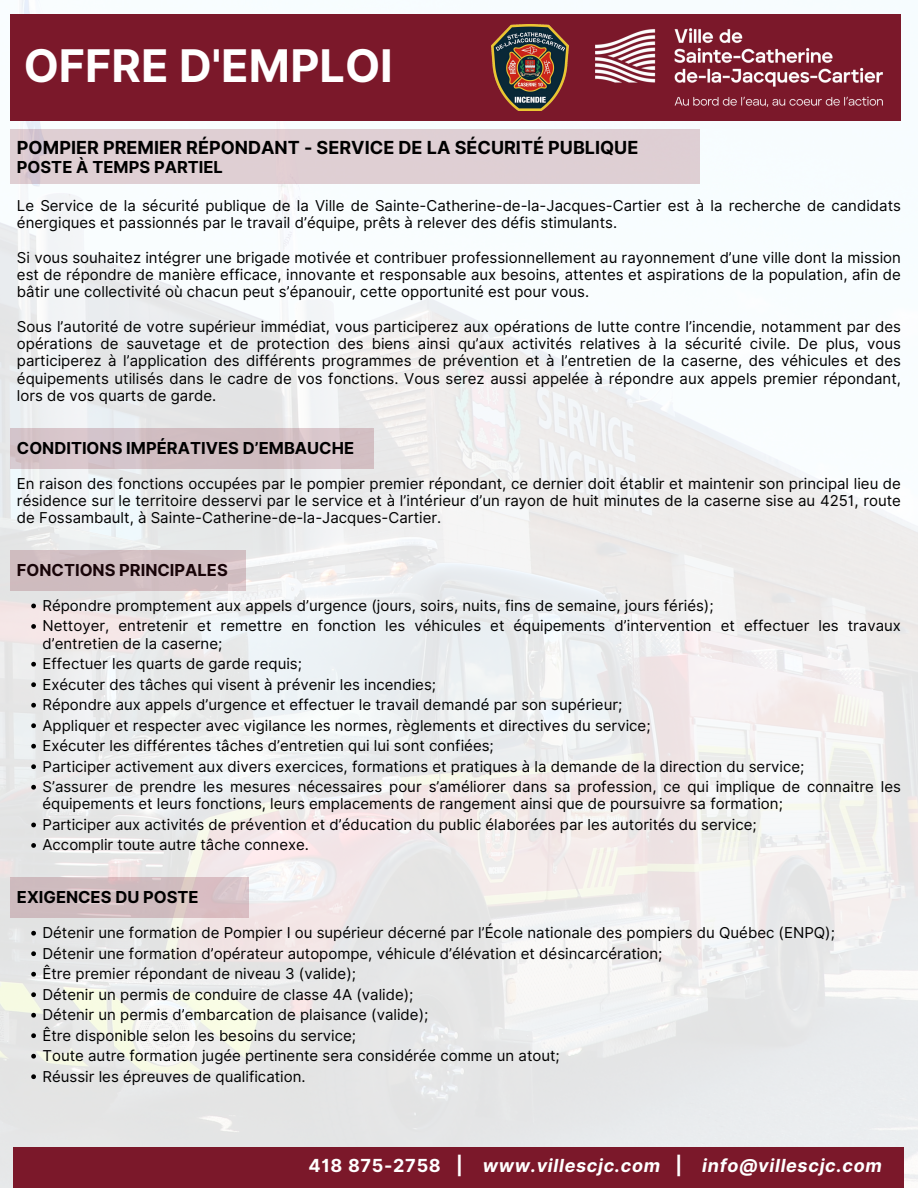
<style>
.page{position:relative;width:918px;height:1188px;background:#fff}
.page>*{position:absolute;margin:0;border:0;box-sizing:border-box;transform-origin:0 0}
.t1{font:700 45px "Inter";color:#fff}
.t2{font:700 18px "Inter";color:#000}
.t3{font:italic 700 18px "Inter";letter-spacing:.035em;color:#fff}
.t4{font:700 16.5px "Inter";color:#000}
.t5{font:15px/17.2px "Inter";color:#000}
.s1{font-style:normal}
</style>
<div class="page">
<img style="left:0;top:0;width:918px;height:1188px">
<div style="left:10px;top:130px;width:690px;height:54px;background:#dfcfd3"></div>
<div style="left:10px;top:429px;width:364px;height:40px;background:#d3c0c4"></div>
<div style="left:10px;top:878px;width:239px;height:40px;background:linear-gradient(to right,#ccbabd,#d9c1c5)"></div>
<svg style="left:31px;top:604px;width:5px;height:4px"></svg>
<svg style="left:31px;top:624px;width:5px;height:5px"></svg>
<svg style="left:31px;top:662px;width:5px;height:5px"></svg>
<svg style="left:31px;top:682px;width:5px;height:5px"></svg>
<svg style="left:31px;top:703px;width:5px;height:5px"></svg>
<svg style="left:31px;top:723px;width:5px;height:5px"></svg>
<svg style="left:31px;top:744px;width:5px;height:5px"></svg>
<svg style="left:31px;top:764px;width:5px;height:5px"></svg>
<svg style="left:31px;top:785px;width:5px;height:5px"></svg>
<svg style="left:31px;top:823px;width:5px;height:4px"></svg>
<svg style="left:31px;top:843px;width:5px;height:5px"></svg>
<svg style="left:31px;top:931px;width:5px;height:5px"></svg>
<svg style="left:31px;top:951px;width:5px;height:5px"></svg>
<svg style="left:31px;top:972px;width:5px;height:5px"></svg>
<svg style="left:31px;top:992px;width:5px;height:5px"></svg>
<svg style="left:31px;top:1013px;width:5px;height:5px"></svg>
<svg style="left:31px;top:1033px;width:5px;height:5px"></svg>
<svg style="left:31px;top:1054px;width:5px;height:5px"></svg>
<svg style="left:31px;top:1074px;width:5px;height:5px"></svg>
<div style="left:10px;top:14px;width:891px;height:107px;background:#7b182a"></div>
<div style="left:10px;top:551px;width:235px;height:40px;background:#cfbcc0"></div>
<div style="left:14px;top:1147px;width:890px;height:41px;background:#7b182a"></div>
<img style="left:595px;top:29px;width:287px;height:77px">
<img style="left:492px;top:24px;width:76px;height:87px">
<p class="t1" style="left:24px;top:39px;width:371px">OFFRE D'EMPLOI</p>
<p class="t2" style="left:17px;top:137px;width:623px">POMPIER PREMIER RÉPONDANT - SERVICE DE LA SÉCURITÉ PUBLIQUE</p>
<p class="t4" style="left:17px;top:157px;width:207px">POSTE À TEMPS PARTIEL</p>
<p class="t5" style="left:17px;top:197px;width:886px">Le Service de la sécurité publique de la Ville de Sainte-Catherine-de-la-Jacques-Cartier est à la recherche de candidats énergiques et passionnés par le travail d’équipe, prêts à relever des défis stimulants.</p>
<p class="t5" style="left:17px;top:249px;width:886px;text-align:justify">Si vous souhaitez intégrer une brigade motivée et contribuer professionnellement au rayonnement d’une ville dont la mission est de répondre de manière efficace, innovante et responsable aux besoins, attentes et aspirations de la population, afin de bâtir une collectivité où chacun peut s’épanouir, cette opportunité est pour vous.</p>
<h1 class="t5" style="left:17px;top:318px;width:886px;text-align:justify">Sous l’autorité de votre supérieur immédiat, vous participerez aux opérations de lutte contre l’incendie, notamment par des opérations de sauvetage et de protection des biens ainsi qu’aux activités relatives à la sécurité civile. De plus, vous participerez à l’application des différents programmes de prévention et à l’entretien de la caserne, des véhicules et des équipements utilisés dans le cadre de vos fonctions. Vous serez aussi appelée à répondre aux appels premier répondant, lors de vos quarts de garde.</h1>
<h2 class="t4" style="left:17px;top:438px;width:339px">CONDITIONS IMPÉRATIVES D’EMBAUCHE</h2>
<p class="t5" style="left:17px;top:475px;width:886px;text-align:justify">En raison des fonctions occupées par le pompier premier répondant, ce dernier doit établir et maintenir son principal lieu de résidence sur le territoire desservi par le service et à l’intérieur d’un rayon de huit minutes de la caserne sise au 4251, route de Fossambault, à Sainte-Catherine-de-la-Jacques-Cartier.</p>
<p class="t4" style="left:17px;top:560px;width:212px">FONCTIONS PRINCIPALES</p>
<p class="t5" style="left:42px;top:597px;width:673px">Répondre promptement aux appels d’urgence (jours, soirs, nuits, fins de semaine, jours fériés);</p>
<h2 class="t5" style="left:42px;top:617px;width:860px">Nettoyer, entretenir et remettre en fonction les véhicules et équipements d’intervention et effectuer les travaux d’entretien de la caserne;</h2>
<p class="t5" style="left:42px;top:655px;width:261px">Effectuer les quarts de garde requis;</p>
<h2 class="t5" style="left:42px;top:676px;width:395px">Exécuter des tâches qui visent à prévenir les incendies;</h2>
<p class="t5" style="left:42px;top:696px;width:581px">Répondre aux appels d’urgence et effectuer le travail demandé par son supérieur;</p>
<p class="t5" style="left:42px;top:717px;width:610px">Appliquer et respecter avec vigilance les normes, règlements et directives du service;</p>
<p class="t5" style="left:42px;top:737px;width:453px">Exécuter les différentes tâches d’entretien qui lui sont confiées;</p>
<p class="t5" style="left:42px;top:758px;width:763px">Participer activement aux divers exercices, formations et pratiques à la demande de la direction du service;</p>
<p class="t5" style="left:42px;top:778px;width:860px">S’assurer de prendre les mesures nécessaires pour s’améliorer dans sa profession, ce qui implique de connaitre les équipements et leurs fonctions, leurs emplacements de rangement ainsi que de poursuivre sa formation;</p>
<p class="t5" style="left:42px;top:816px;width:716px">Participer aux activités de prévention et d’éducation du public élaborées par les autorités du service;</p>
<p class="t5" style="left:42px;top:836px;width:268px">Accomplir toute autre tâche connexe.</p>
<p class="t4" style="left:17px;top:887px;width:183px">EXIGENCES DU POSTE</p>
<p class="t5" style="left:42px;top:924px;width:794px">Détenir une formation de Pompier I ou supérieur décerné par l’École nationale des pompiers du Québec (ENPQ);</p>
<p class="t5" style="left:42px;top:945px;width:621px">Détenir une formation d’opérateur autopompe, véhicule d’élévation et désincarcération;</p>
<p class="t5" style="left:42px;top:965px;width:315px">Être premier répondant de niveau 3 (valide);</p>
<h2 class="t5" style="left:42px;top:986px;width:372px">Détenir un permis de conduire de classe 4A (valide);</h2>
<p class="t5" style="left:42px;top:1006px;width:387px">Détenir un permis d’embarcation de plaisance (valide);</p>
<p class="t5" style="left:42px;top:1027px;width:315px">Être disponible selon les besoins du service;</p>
<p class="t5" style="left:42px;top:1047px;width:519px">Toute autre formation jugée pertinente sera considérée comme un atout;</p>
<p class="t5" style="left:42px;top:1068px;width:265px">Réussir les épreuves de qualification.</p>
<p class="t3" style="left:309px;top:1155px;width:575px"><span class="s1">418 875-2758 |</span> www.villescjc.com <span class="s1">|</span> info@villescjc.com</p>
</div>
